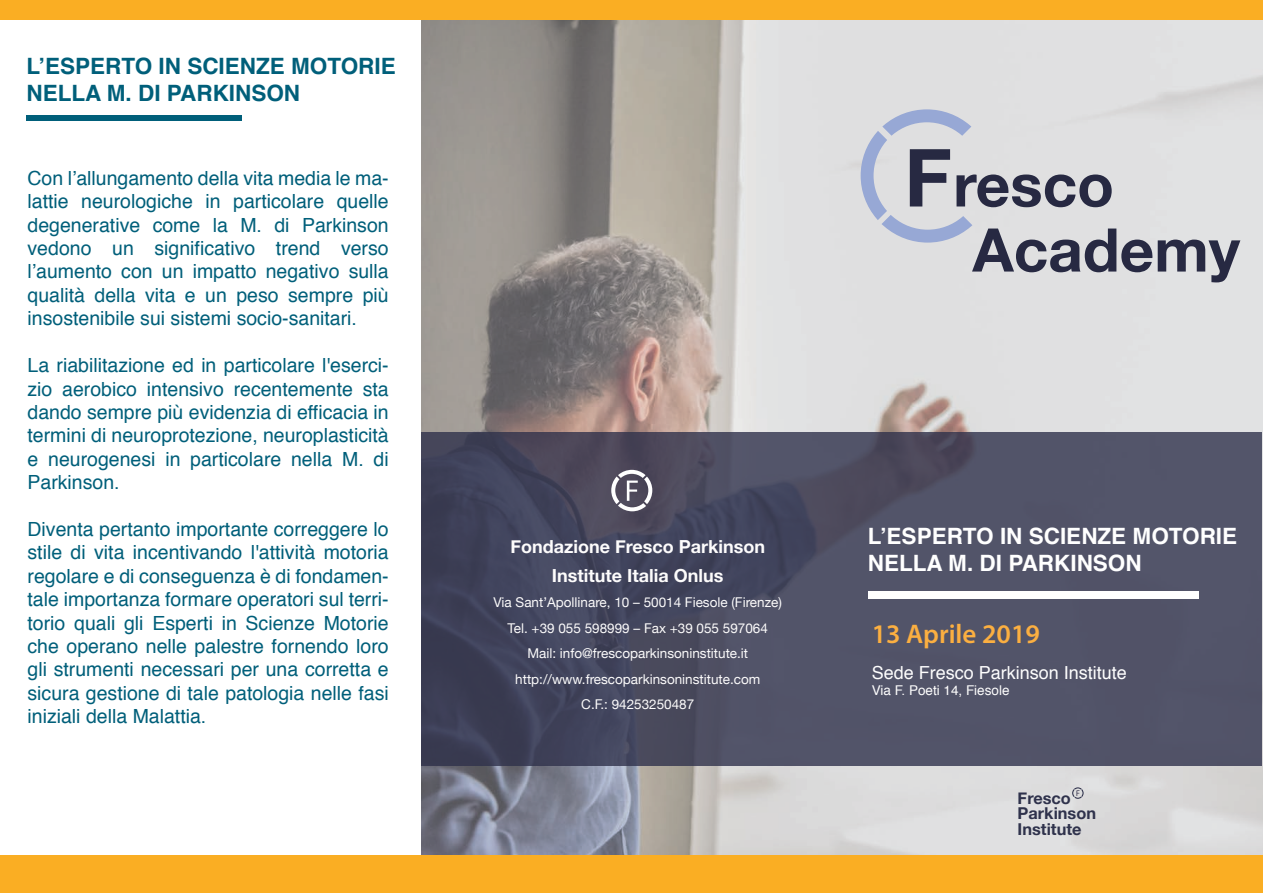
<style>
.page{position:relative;width:1263px;height:893px;background:#fff}
.page>*{position:absolute;margin:0;border:0;box-sizing:border-box;transform-origin:0 0}
.t1{font:700 60.3px "Helvetica Neue";color:#272942}
.t2{font:600 27px "Myriad Pro";color:#fbaf41}
.t3{font:700 22.5px/27px "Helvetica";color:#005f7a}
.t4{font:700 22.5px/27px "Helvetica";color:#fff}
.t5{font:19.5px/23.4px "Helvetica";color:#005f7a;text-align:justify}
.t6{font:700 18px/28.5px "Helvetica Neue";color:#fdfcfc;text-align:center}
.t7{font:18px "Helvetica";color:#fefefe}
.t8{font:700 16.35px/15.5px "Helvetica Neue";color:#2f324c}
.t9{font:13.5px/25.5px "Helvetica Neue";color:#fdfcfc;text-align:center}
.t10{font:13.5px "Helvetica";color:#fefefe}
.s1{font-size:80.25px}
</style>
<div class="page">
<img style="left:421px;top:13px;width:842px;height:844px">
<div style="left:422px;top:432px;width:840px;height:333px;background:linear-gradient(to right,#414259,#57596d)"></div>
<div style="left:868px;top:591px;width:330px;height:8px;background:#fff"></div>
<svg style="left:611px;top:470px;width:41px;height:41px"></svg>
<svg style="left:1072px;top:787px;width:11px;height:12px"></svg>
<div style="left:0;top:0;width:1262px;height:20px;background:#faae23"></div>
<div style="left:0;top:855px;width:1262px;height:38px;background:#faae23"></div>
<div style="left:27px;top:116px;width:215px;height:5px;background:#005f7a"></div>
<svg style="left:861px;top:109px;width:111px;height:134px;background:#ced2dd"></svg>
<p class="t3" style="left:26px;top:55px;width:371px">L’ESPERTO IN SCIENZE MOTORIE<br>NELLA M. DI PARKINSON</p>
<p class="t5" style="left:28px;top:168px;width:363px">Con l’allungamento della vita media le ma&shy;lattie neurologiche in particolare quelle degenerative come la M. di Parkinson vedono un significativo trend verso l’aumento con un impatto negativo sulla qualità della vita e un peso sempre più insostenibile sui sistemi socio-sanitari.</p>
<p class="t5" style="left:28px;top:355px;width:363px">La riabilitazione ed in particolare l'eserci&shy;zio aerobico intensivo recentemente sta dando sempre più evidenzia di efficacia in termini di neuroprotezione, neuroplasticità e neurogenesi in particolare nella M. di Parkinson.</p>
<p class="t5" style="left:28px;top:519px;width:363px">Diventa pertanto importante correggere lo stile di vita incentivando l'attività motoria regolare e di conseguenza è di fondamen&shy;tale importanza formare operatori sul terri&shy;torio quali gli Esperti in Scienze Motorie che operano nelle palestre fornendo loro gli strumenti necessari per una corretta e sicura gestione di tale patologia nelle fasi iniziali della Malattia.</p>
<h1 class="t1" style="left:904px;top:148px;width:211px"><span class="s1">F</span>resco</h1>
<h1 class="t1" style="left:972px;top:213px;width:269px">Academy</h1>
<p class="t6" style="left:510px;top:532px;width:256px">Fondazione Fresco Parkinson<br>Institute Italia Onlus</p>
<p class="t9" style="left:494px;top:589px;width:290px">Via Sant’Apollinare, 10 – 50014 Fiesole (Firenze)<br>Tel. +39 055 598999 – Fax +39 055 597064<br>Mail: info@frescoparkinsoninstitute.it http://www.frescoparkinsoninstitute.com<br>C.F.: 94253250487</p>
<p class="t4" style="left:868px;top:524px;width:371px">L’ESPERTO IN SCIENZE MOTORIE<br>NELLA M. DI PARKINSON</p>
<h2 class="t2" style="left:872px;top:617px;width:170px">13 Aprile 2019</h2>
<p class="t7" style="left:872px;top:665px;width:257px">Sede Fresco Parkinson Institute</p>
<p class="t10" style="left:872px;top:685px;width:139px">Via F. Poeti 14, Fiesole</p>
<p class="t8" style="left:1018px;top:790px;width:80px">Fresco<br>Parkinson<br>Institute</p>
</div>
